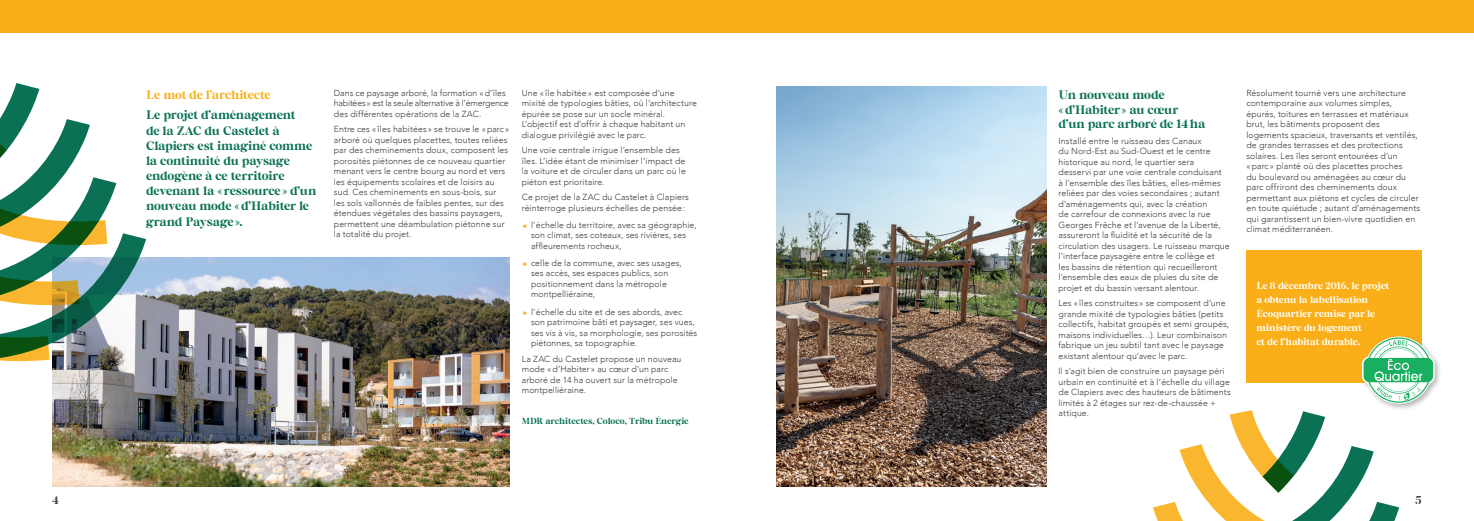
<style>
.page{position:relative;width:1474px;height:521px;background:#fff}
.page>*{position:absolute;margin:0;border:0;box-sizing:border-box;transform-origin:0 0}
.chapo{font:700 12.25px/15.1px "Bastia";letter-spacing:-.01em;color:#0b7155}
.sous_titre{font:700 12.25px/14.7px "Bastia";letter-spacing:-.015em;color:#0b7155}
.chapo-2{font:700 12.25px "Bastia";letter-spacing:-.01em;color:#faaf18}
.t1{font:700 11.38px "Bastia";color:#3e3e3f}
.chapo-3{font:700 9.62px/14px "Bastia";letter-spacing:-.005em;color:#fff}
.texte_courant{font:300 8.75px/10.5px "Avenir";letter-spacing:.01em;color:#3e3e3f}
.sign_archi{font:700 8.75px "Bastia";color:#0b7155}
</style>
<div class="page">
<div style="left:0;top:0;width:1473px;height:33px;background:#faaf18"></div>
<img style="left:52px;top:257px;width:457px;height:229px">
<img style="left:776px;top:87px;width:270px;height:399px">
<div style="left:1246px;top:251px;width:175px;height:132px;background:#faaf18"></div>
<svg style="left:0;top:83px;width:158px;height:286px"></svg>
<div style="left:1359px;top:334px;width:82px;height:77px;background:#231f20;opacity:.3"></div>
<svg style="left:1153px;top:336px;width:281px;height:185px"></svg>
<p class="chapo-2" style="left:146px;top:87px;width:126px">Le mot de l’architecte</p>
<p class="chapo" style="left:146px;top:108px;width:172px">Le projet d’aménagement<br>de la ZAC du Castelet à<br>Clapiers est imaginé comme la continuité du paysage endogène à ce territoire devenant la « ressource» d’un nouveau mode «d’Habiter le grand Paysage».</p>
<p class="texte_courant" style="left:334px;top:87px;width:176px">Dans ce paysage arboré, la formation «d’îles habitées» est la seule alternative à l’émergence des différentes opérations de la ZAC.</p>
<p class="texte_courant" style="left:334px;top:124px;width:177px">Entre ces « îles habitées » se trouve le «parc » arboré où quelques placettes, toutes reliées par des cheminements doux, composent les porosités piétonnes de ce nouveau quartier menant vers le centre bourg au nord et vers les équipements scolaires et de loisirs au sud. Ces cheminements en sous-bois, sur les sols vallonnés de faibles pentes, sur des étendues végétales des bassins paysagers, permettent une déambulation piétonne sur la totalité du projet.</p>
<p class="texte_courant" style="left:522px;top:87px;width:177px">Une « île habitée» est composée d’une mixité de typologies bâties, où l’architecture épurée se pose sur un socle minéral.<br>L’objectif est d’offrir à chaque habitant un dialogue privilégié avec le parc.</p>
<p class="texte_courant" style="left:522px;top:145px;width:166px">Une voie centrale irrigue l’ensemble des îles. L’idée étant de minimiser l’impact de la voiture et de circuler dans un parc où le piéton est prioritaire.</p>
<p class="texte_courant" style="left:522px;top:192px;width:169px">Ce projet de la ZAC du Castelet à Clapiers réinterroge plusieurs échelles de pensée:</p>
<p class="texte_courant" style="left:531px;top:219px;width:167px">l’échelle du territoire, avec sa géographie, son climat, ses coteaux, ses rivières, ses affleurements rocheux,</p>
<p class="texte_courant" style="left:531px;top:258px;width:152px">celle de la commune, avec ses usages, ses accès, ses espaces publics, son positionnement dans la métropole montpelliéraine,</p>
<p class="texte_courant" style="left:531px;top:306px;width:168px">l’échelle du site et de ses abords, avec son patrimoine bâti et paysager, ses vues, ses vis à vis, sa morphologie, ses porosités piétonnes, sa topographie.</p>
<p class="texte_courant" style="left:522px;top:353px;width:161px">La ZAC du Castelet propose un nouveau mode «d’Habiter » au cœur d’un parc arboré de 14 ha ouvert sur la métropole montpelliéraine.</p>
<p class="sign_archi" style="left:522px;top:415px;width:168px">MDR architectes, Coloco, Tribu Énergie</p>
<p class="sous_titre" style="left:1058px;top:88px;width:148px">Un nouveau mode «d’Habiter » au cœur d’un parc arboré de 14ha</p>
<p class="texte_courant" style="left:1058px;top:136px;width:173px">Installé entre le ruisseau des Canaux<br>du Nord-Est au Sud-Ouest et le centre historique au nord, le quartier sera<br>desservi par une voie centrale conduisant<br>à l’ensemble des îles bâties, elles-mêmes reliées par des voies secondaires ; autant d’aménagements qui, avec la création<br>de carrefour de connexions avec la rue Georges Frêche et l’avenue de la Liberté, assureront la fluidité et la sécurité de la circulation des usagers. Le ruisseau marque l’interface paysagère entre le collège et<br>les bassins de rétention qui recueilleront l’ensemble des eaux de pluies du site de projet et du bassin versant alentour.</p>
<p class="texte_courant" style="left:1058px;top:298px;width:172px">Les « îles construites » se composent d’une grande mixité de typologies bâties (petits collectifs, habitat groupés et semi groupés, maisons individuelles…). Leur combinaison fabrique un jeu subtil tant avec le paysage existant alentour qu’avec le parc.</p>
<p class="texte_courant" style="left:1058px;top:366px;width:174px">Il s’agit bien de construire un paysage péri urbain en continuité et à l’échelle du village de Clapiers avec des hauteurs de bâtiments limités à 2 étages sur rez-de-chaussée + attique.</p>
<p class="texte_courant" style="left:1246px;top:87px;width:175px">Résolument tourné vers une architecture contemporaine aux volumes simples, épurés, toitures en terrasses et matériaux brut, les bâtiments proposent des logements spacieux, traversants et ventilés, de grandes terrasses et des protections solaires. Les îles seront entourées d’un «parc » planté où des placettes proches<br>du boulevard ou aménagées au cœur du parc offriront des cheminements doux permettant aux piétons et cycles de circuler en toute quiétude ; autant d’aménagements qui garantissent un bien-vivre quotidien en climat méditerranéen.</p>
<p class="chapo-3" style="left:1256px;top:279px;width:134px">Le 8 décembre 2016, le projet a obtenu la labellisation<br>Écoquartier remise par le ministère du logement<br>et de l’habitat durable.</p>
<h2 class="t1" style="left:52px;top:493px;width:8px">4</h2>
<h2 class="t1" style="left:1414px;top:493px;width:8px">5</h2>
</div>
